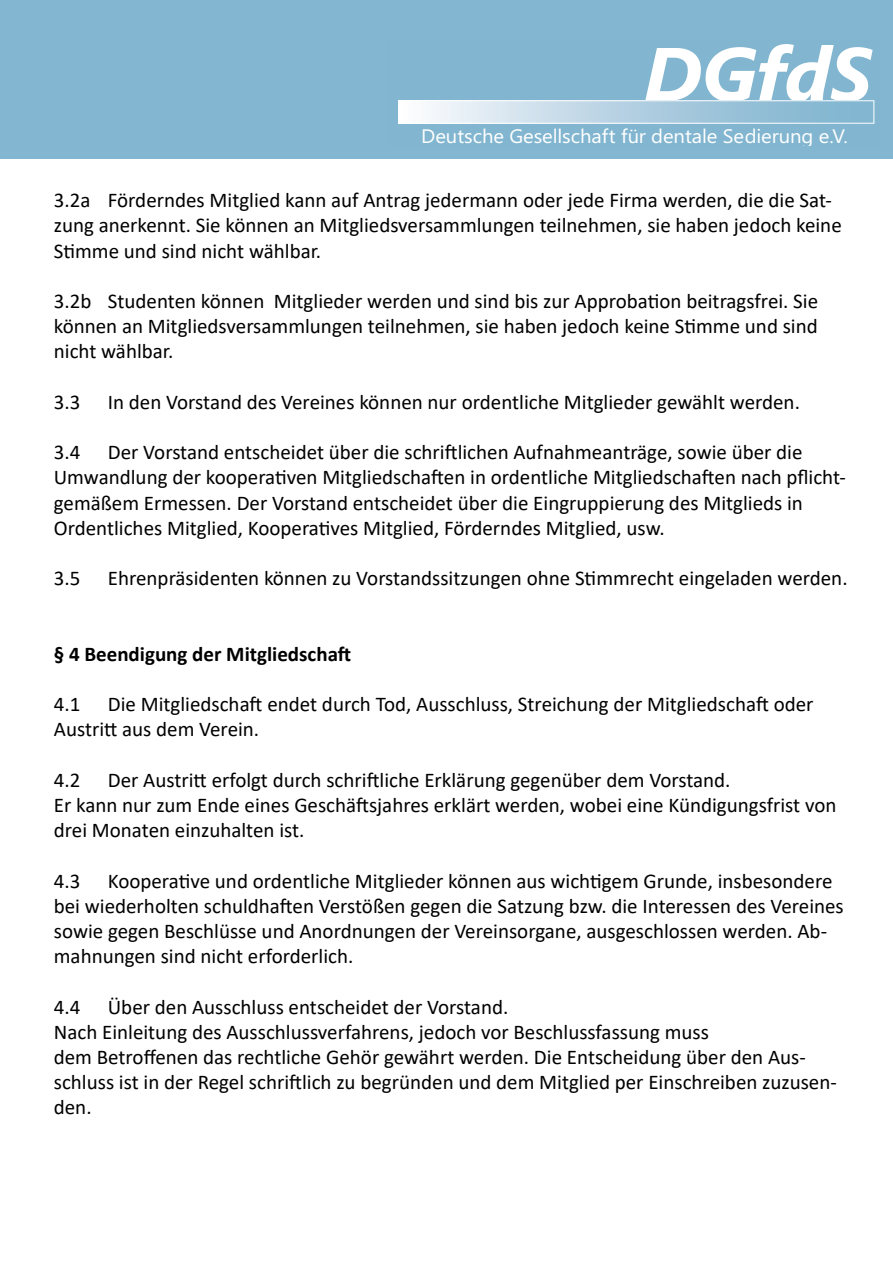
<style>
.page{position:relative;width:893px;height:1263px;background:#fff}
.page>*{position:absolute;margin:0;border:0;box-sizing:border-box;transform-origin:0 0}
.t1{font:italic 700 75.45px "Segoe UI";letter-spacing:-.015em;color:#fff;scale:1.04 1}
.t2{font:21px/25.2px "Calibri";color:#000}
.t3{font:700 21px "Calibri";color:#000}
.t4{font:19.5px "Segoe UI";letter-spacing:-.005em;color:#fff;scale:1.04 1}
</style>
<div class="page">
<div style="left:0;top:0;width:893px;height:158px;background:#82b6d1"></div>
<div style="left:399px;top:101px;width:475px;height:22px;background:linear-gradient(to right,#f8f8fc,#75adcb)"></div>
<div style="left:398px;top:100px;width:476px;height:24px;border:1px solid #fff"></div>
<h1 class="t1" style="left:643px;top:20px;width:221px">DGfdS</h1>
<p class="t4" style="left:421px;top:123px;width:412px">Deutsche Gesellschaft für dentale Sedierung e.V.</p>
<p class="t2" style="left:54px;top:187px;width:789px">3.2a Förderndes Mitglied kann auf Antrag jedermann oder jede Firma werden, die die Sat&shy;zung anerkennt. Sie können an Mitgliedsversammlungen teilnehmen, sie haben jedoch keine<br>Stimme und sind nicht wählbar.</p>
<p class="t2" style="left:54px;top:288px;width:766px;text-align:justify">3.2b Studenten können Mitglieder werden und sind bis zur Approbation beitragsfrei. Sie können an Mitgliedsversammlungen teilnehmen, sie haben jedoch keine Stimme und sind nicht wählbar.</p>
<p class="t2" style="left:54px;top:389px;width:28px">3.3</p>
<p class="t2" style="left:108px;top:389px;width:694px">In den Vorstand des Vereines können nur ordentliche Mitglieder gewählt werden.</p>
<p class="t2" style="left:54px;top:439px;width:28px">3.4</p>
<p class="t2" style="left:54px;top:439px;width:794px;text-indent:54px">Der Vorstand entscheidet über die schriftlichen Aufnahmeanträge, sowie über die Umwandlung der kooperativen Mitgliedschaften in ordentliche Mitgliedschaften nach pflicht&shy;gemäßem Ermessen. Der Vorstand entscheidet über die Eingruppierung des Mitglieds in Ordentliches Mitglied, Kooperatives Mitglied, Förderndes Mitglied, usw.</p>
<p class="t2" style="left:54px;top:565px;width:28px">3.5</p>
<p class="t2" style="left:108px;top:565px;width:741px">Ehrenpräsidenten können zu Vorstandssitzungen ohne Stimmrecht eingeladen werden.</p>
<p class="t3" style="left:54px;top:639px;width:299px">§ 4 Beendigung der Mitgliedschaft</p>
<p class="t2" style="left:54px;top:691px;width:28px">4.1</p>
<p class="t2" style="left:54px;top:691px;width:761px;text-indent:54px">Die Mitgliedschaft endet durch Tod, Ausschluss, Streichung der Mitgliedschaft oder<br>Austritt aus dem Verein.</p>
<p class="t2" style="left:54px;top:767px;width:28px">4.2</p>
<p class="t2" style="left:54px;top:767px;width:784px;text-indent:54px">Der Austritt erfolgt durch schriftliche Erklärung gegenüber dem Vorstand.<br>Er kann nur zum Ende eines Geschäftsjahres erklärt werden, wobei eine Kündigungsfrist von drei Monaten einzuhalten ist.</p>
<p class="t2" style="left:54px;top:867px;width:28px">4.3</p>
<p class="t2" style="left:54px;top:867px;width:791px;text-indent:54px">Kooperative und ordentliche Mitglieder können aus wichtigem Grunde, insbesondere bei wiederholten schuldhaften Verstößen gegen die Satzung bzw. die Interessen des Vereines sowie gegen Beschlüsse und Anordnungen der Vereinsorgane, ausgeschlossen werden. Ab&shy;mahnungen sind nicht erforderlich.</p>
<p class="t2" style="left:54px;top:993px;width:28px">4.4</p>
<p class="t2" style="left:54px;top:993px;width:784px;text-indent:54px">Über den Ausschluss entscheidet der Vorstand.<br>Nach Einleitung des Ausschlussverfahrens, jedoch vor Beschlussfassung muss<br>dem Betroffenen das rechtliche Gehör gewährt werden. Die Entscheidung über den Aus&shy;schluss ist in der Regel schriftlich zu begründen und dem Mitglied per Einschreiben zuzusen&shy;den.</p>
</div>
